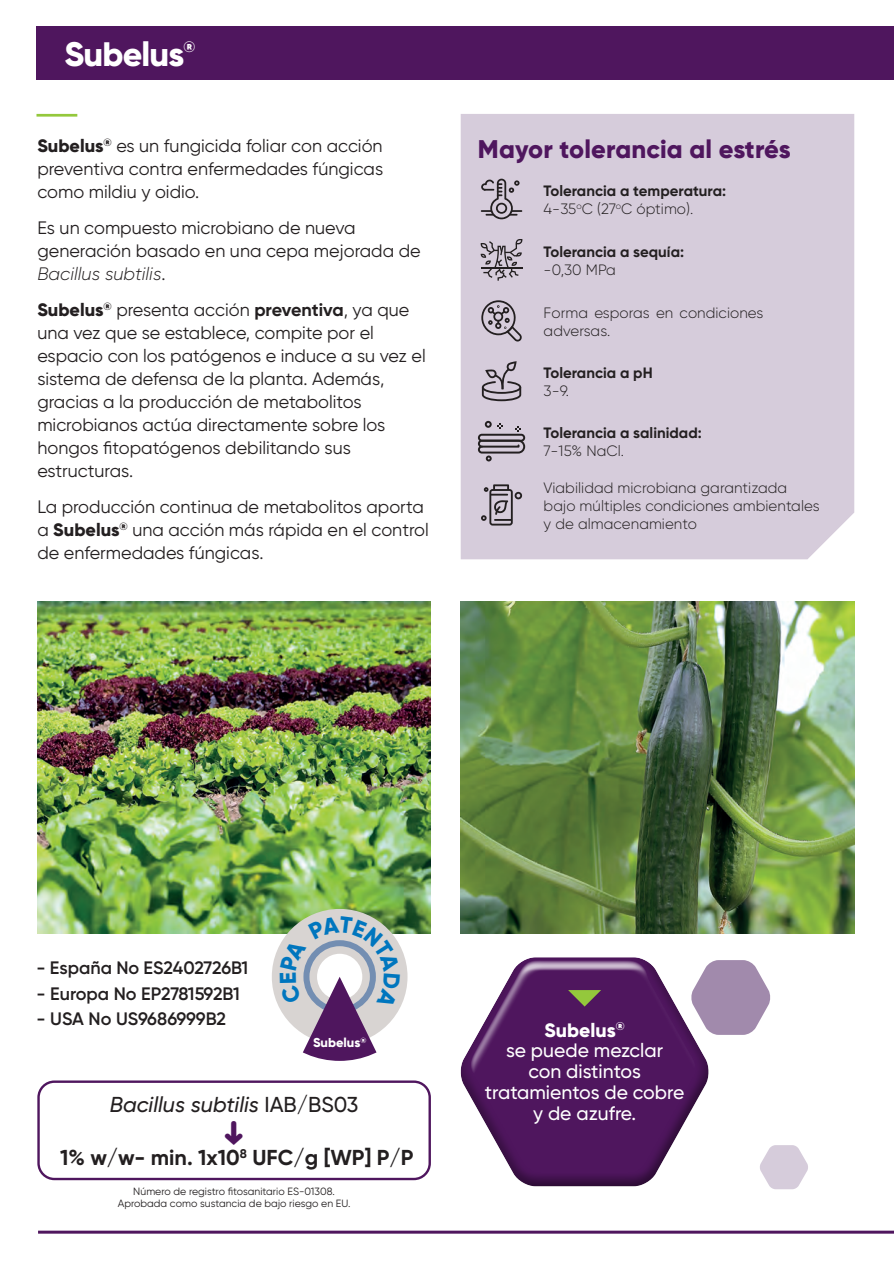
<style>
.page{position:relative;width:894px;height:1263px;background:#fff}
.page>*{position:absolute;margin:0;border:0;box-sizing:border-box;transform-origin:0 0}
.t1{font:800 33.9px "Gilroy";letter-spacing:-.025em;color:#fff}
.ENC-Ladillo_grande{font:800 25.5px "Gilroy";letter-spacing:.005em;color:#4f165e}
.t2{font:700 21.6px "Gilroy";color:#231f20}
.t3{font:italic 500 21.6px "Gilroy";color:#231f20}
.t4{font:500 19.35px "Gilroy";color:#fff}
.t5{font:800 19.35px "Gilroy";color:#fff}
.PRES-Texto{font:18px/23.1px "Gilroy";color:#231f20}
.t6{font:600 18px "Gilroy";color:#231f20}
.t7{font:300 15px/18px "Gilroy";letter-spacing:.005em;color:#231f20}
.t8{font:700 15px "Gilroy";color:#231f20}
.t9{font:700 15px "Gilroy";color:#fff}
.t10{font:800 12.9px "Gilroy";color:#fff}
.t11{font:10.5px "Gilroy";color:#231f20}
.s1{font-weight:800}
.s2{font-weight:300;font-style:italic}
.s3{font-weight:700}
.s4{font-style:normal}
</style>
<div class="page">
<hr style="left:38px;top:1230px;width:855px;height:3px;background:#4f165e">
<div style="left:36px;top:26px;width:857px;height:53px;background:#4f165e"></div>
<div style="left:460px;top:114px;width:394px;height:445px;background:#d6ccdb"></div>
<svg style="left:482px;top:361px;width:39px;height:40px"></svg>
<svg style="left:481px;top:179px;width:41px;height:40px"></svg>
<svg style="left:480px;top:239px;width:42px;height:42px"></svg>
<svg style="left:478px;top:421px;width:47px;height:40px"></svg>
<svg style="left:481px;top:300px;width:41px;height:41px"></svg>
<svg style="left:481px;top:484px;width:41px;height:41px"></svg>
<svg style="left:460px;top:957px;width:249px;height:230px;fill:#4f165e"></svg>
<svg style="left:568px;top:990px;width:33px;height:16px"></svg>
<svg style="left:690px;top:960px;width:80px;height:74px"></svg>
<svg style="left:760px;top:1145px;width:48px;height:44px"></svg>
<img style="left:37px;top:601px;width:394px;height:332px">
<img style="left:460px;top:601px;width:394px;height:332px">
<hr style="left:36px;top:114px;width:41px;height:3px;background:#94c83c">
<div style="left:37px;top:1080px;width:394px;height:100px;border:2px solid #4f165e;border-radius:16px"></div>
<div style="left:272px;top:909px;width:135px;height:135px;background:#d8d4d2;border-radius:50%"></div>
<svg style="left:279px;top:916px;width:121px;height:144px"></svg>
<p class="t1" style="left:65px;top:33px;width:121px">Subelus</p>
<p class="t9" style="left:183px;top:38px;width:13px">®</p>
<p class="PRES-Texto" style="left:37px;top:134px;width:347px;text-align:justify"><span class="s1">Subelus</span><sup>®</sup> es un fungicida foliar con acción preventiva contra enfermedades fúngicas como mildiu y oidio.</p>
<p class="PRES-Texto" style="left:37px;top:216px;width:385px">Es un compuesto microbiano de nueva generación basado en una cepa mejorada de<br><span class="s2">Bacillus subtilis</span>.</p>
<p class="PRES-Texto" style="left:37px;top:298px;width:390px"><span class="s1">Subelus</span><sup>®</sup> presenta acción <span class="s3">preventiva</span>, ya que una vez que se establece, compite por el espacio con los patógenos e induce a su vez el sistema de defensa de la planta. Además, gracias a la producción de metabolitos microbianos actúa directamente sobre los hongos fitopatógenos debilitando sus estructuras.</p>
<p class="PRES-Texto" style="left:37px;top:495px;width:393px">La producción continua de metabolitos aporta a <span class="s1">Subelus</span><sup>®</sup> una acción más rápida en el control de enfermedades fúngicas.</p>
<p class="ENC-Ladillo_grande" style="left:478px;top:133px;width:314px">Mayor tolerancia al estrés</p>
<p class="t8" style="left:543px;top:181px;width:184px">Tolerancia a temperatura:</p>
<p class="t7" style="left:543px;top:199px;width:151px">4-35<sup>o</sup>C (27<sup>o</sup>C óptimo).</p>
<p class="t8" style="left:543px;top:242px;width:142px">Tolerancia a sequía:</p>
<p class="t7" style="left:543px;top:260px;width:74px">-0,30 MPa</p>
<p class="t7" style="left:543px;top:303px;width:221px">Forma esporas en condiciones adversas.</p>
<p class="t8" style="left:543px;top:363px;width:111px">Tolerancia a pH</p>
<p class="t7" style="left:543px;top:381px;width:27px">3-9.</p>
<p class="t8" style="left:543px;top:423px;width:160px">Tolerancia a salinidad:</p>
<p class="t7" style="left:543px;top:441px;width:82px">7-15% NaCl.</p>
<p class="t7" style="left:543px;top:478px;width:245px">Viabilidad microbiana garantizada</p>
<p class="t7" style="left:543px;top:496px;width:277px">bajo múltiples condiciones ambientales y de almacenamiento</p>
<p class="t6" style="left:36px;top:956px;width:213px">- España No ES2402726B1</p>
<p class="t6" style="left:36px;top:982px;width:205px">- Europa No EP2781592B1</p>
<p class="t6" style="left:36px;top:1007px;width:191px">- USA No US9686999B2</p>
<p class="t10" style="left:313px;top:1034px;width:55px">Subelus<sup>®</sup></p>
<p class="t3" style="left:110px;top:1091px;width:250px">Bacillus subtilis <span class="s4">IAB/BS03</span></p>
<p class="t2" style="left:60px;top:1144px;width:355px">1% w/w- min. 1x10<sup>8</sup> UFC/g [WP] P/P</p>
<p class="t11" style="left:133px;top:1185px;width:203px">Número de registro fitosanitario ES-01308.</p>
<p class="t11" style="left:118px;top:1197px;width:234px">Aprobada como sustancia de bajo riesgo en EU.</p>
<p class="t5" style="left:544px;top:1017px;width:82px">Subelus<sup>®</sup></p>
<p class="t4" style="left:506px;top:1038px;width:158px">se puede mezclar</p>
<p class="t4" style="left:528px;top:1059px;width:114px">con distintos</p>
<p class="t4" style="left:485px;top:1080px;width:201px">tratamientos de cobre</p>
<p class="t4" style="left:533px;top:1101px;width:104px">y de azufre.</p>
</div>
